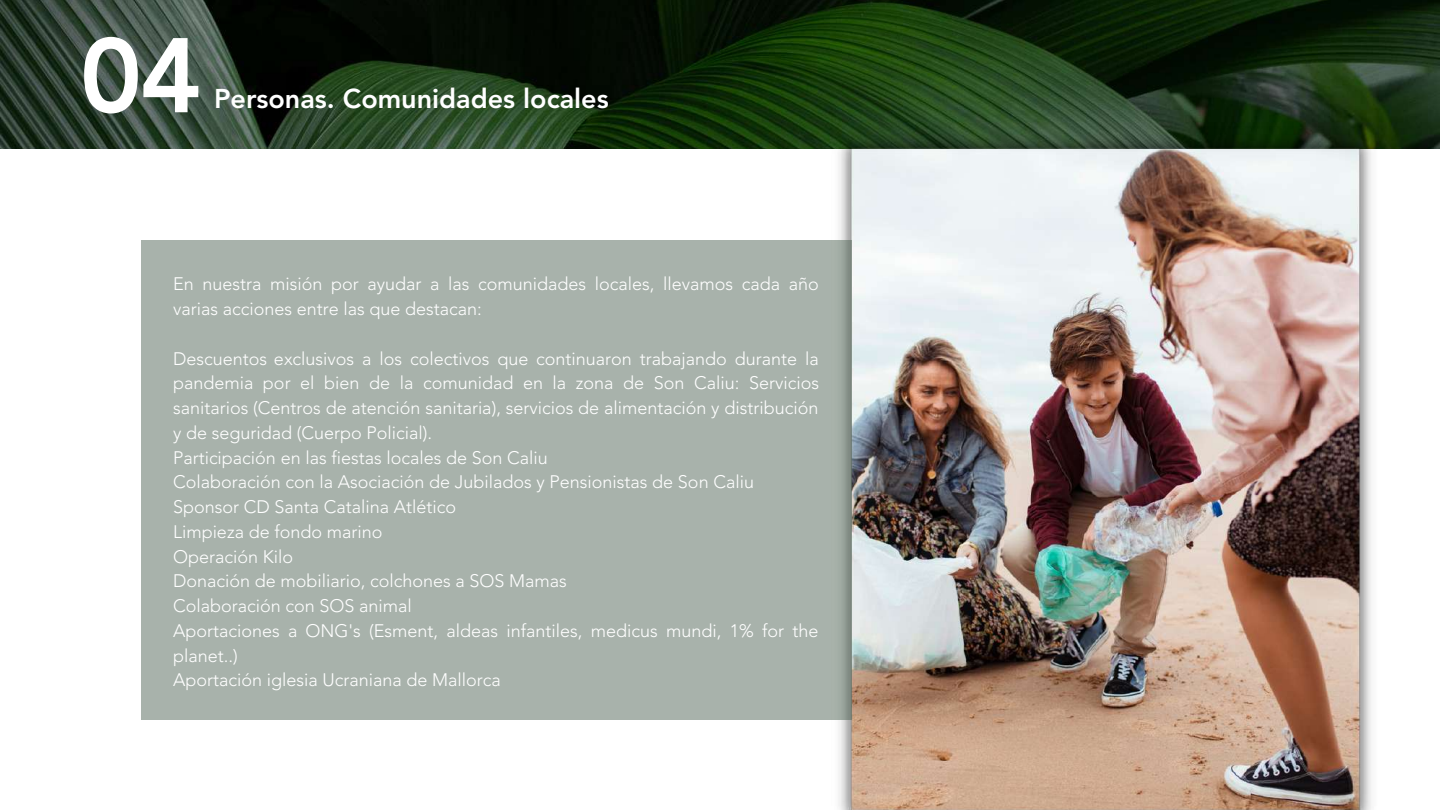
<style>
.page{position:relative;width:1440px;height:810px;background:#fff}
.page>*{position:absolute;margin:0;border:0;box-sizing:border-box;transform-origin:0 0}
.t1{font:800 104.7px "Avenir LT Std";color:#fff}
.t2{font:800 27px "Avenir LT Std";color:#fff}
.t3{font:300 18px/24.8px "Avenir LT Std";color:#fff}
</style>
<div class="page">
<img style="left:0;top:0;width:1440px;height:148px">
<img style="left:832px;top:126px;width:546px;height:684px">
<div style="left:141px;top:240px;width:711px;height:479px;background:#a8b2ab"></div>
<h1 class="t1" style="left:80px;top:33px;width:123px">04</h1>
<h2 class="t2" style="left:214px;top:88px;width:396px">Personas. Comunidades locales</h2>
<p class="t3" style="left:173px;top:273px;width:647px">En nuestra misión por ayudar a las comunidades locales, llevamos cada año varias acciones entre las que destacan:</p>
<p class="t3" style="left:173px;top:348px;width:648px">Descuentos exclusivos a los colectivos que continuaron trabajando durante la pandemia por el bien de la comunidad en la zona de Son Caliu: Servicios sanitarios (Centros de atención sanitaria), servicios de alimentación y distribución y de seguridad (Cuerpo Policial).<br>Participación en las fiestas locales de Son Caliu<br>Colaboración con la Asociación de Jubilados y Pensionistas de Son Caliu Sponsor CD Santa Catalina Atlético<br>Limpieza de fondo marino<br>Operación Kilo<br>Donación de mobiliario, colchones a SOS Mamas<br>Colaboración con SOS animal<br>Aportaciones a ONG's (Esment, aldeas infantiles, medicus mundi, 1% for the planet..)<br>Aportación iglesia Ucraniana de Mallorca</p>
</div>
